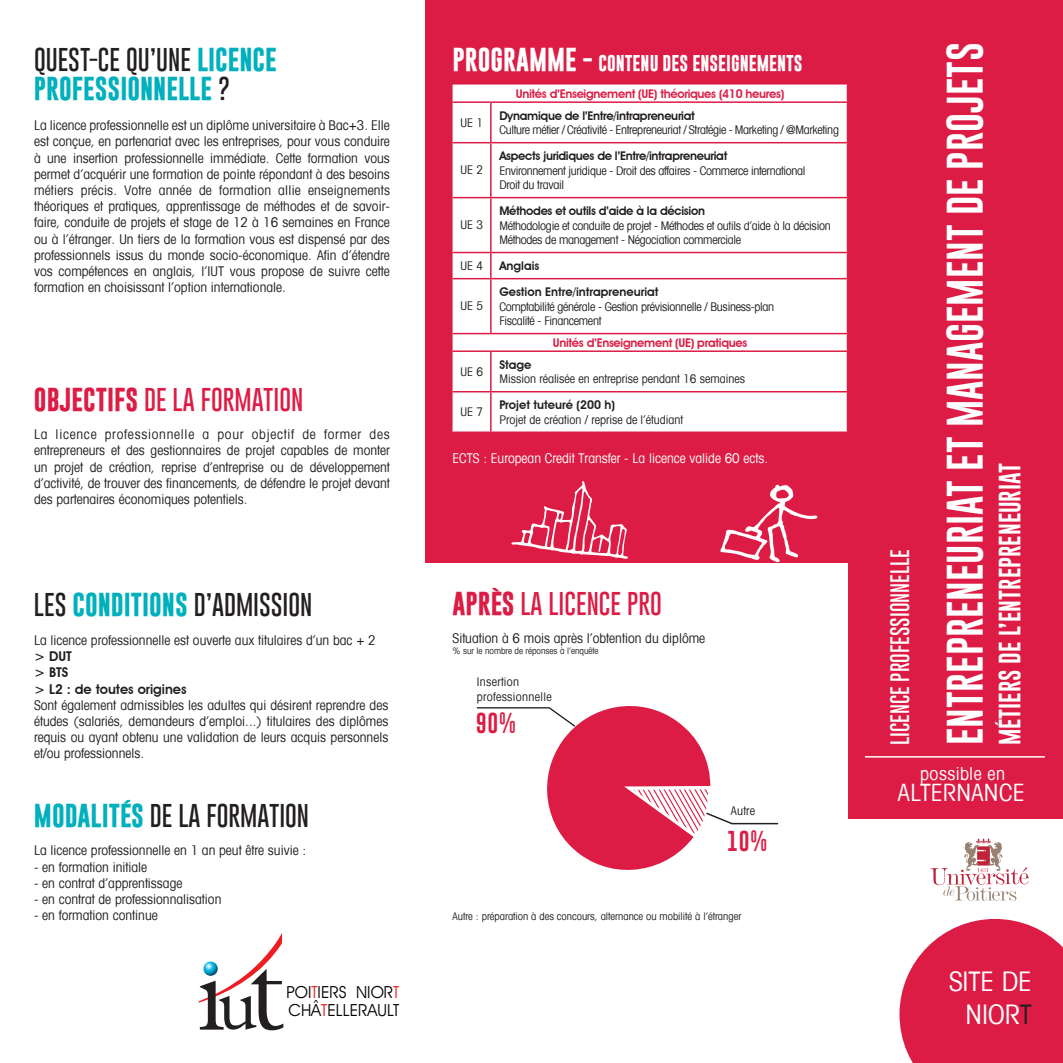
<style>
.page{position:relative;width:1063px;height:1063px;background:#fff}
.page>*{position:absolute;margin:0;border:0;box-sizing:border-box;transform-origin:0 0}
.t1{font:37.5px "Gobold";color:#fff}
.t2{font:condensed 27.15px/32.5px "Avant Garde";color:#fff;text-align:center}
.t3{font:100 24px "Gobold";color:#231f20}
.t4{font:100 24px "Gobold";color:#dc1c44}
.t5{font:700 24px/28.8px "Gobold";color:#00b0bc}
.t6{font:condensed 24px "Avant Garde";color:#fff}
.t7{font:22.5px "Gobold";color:#fff}
.t8{font:21px "Gobold";color:#dc1c44}
.t9{font:100 19.5px "Gobold";color:#fff}
.t10{font:condensed 18px "Avant Garde";letter-spacing:.02em;color:#fff}
.t11{font:16.8px/17.4px "Avant Garde IT Cby BT";color:#080302}
.t12{font:700 16.5px "Gobold";color:#fff}
.t13{font:condensed 13.5px/16.2px "Avant Garde";color:#231f20;text-align:justify}
.t14{font:condensed 13.5px "Avant Garde";color:#fff}
.t15{font:600 13.5px/16.2px "Avant Garde IT Cby BT";color:#231f20}
.t16{font:condensed 12px/14.4px "Avant Garde";letter-spacing:-.025em;color:#231f20}
.t17{font:600 12px "Avant Garde IT Cby BT";letter-spacing:-.025em;color:#231f20}
.t18{font:condensed 12px "Avant Garde";color:#231f20}
.t19{font:600 12px "Avant Garde IT Cby BT";letter-spacing:-.025em;color:#dc1c44}
.t20{font:600 12px "Avant Garde IT Cby BT";color:#231f20}
.t21{font:condensed 12px/14.4px "Avant Garde";letter-spacing:.025em;color:#231f20}
.t22{font:condensed 10.5px "Avant Garde";color:#231f20}
.t23{font:condensed 9px "Avant Garde";color:#231f20}
.s1{font-weight:100;color:#231f20}
.s2{font-weight:700}
.s3{font-weight:700;color:#00b0bc}
.s4{color:#ee1d23}
.s5{font-size:24px}
.s6{color:#231f20}
</style>
<div class="page">
<div style="left:848px;top:0;width:215px;height:818px;background:#dc1c44"></div>
<div style="left:425px;top:0;width:468px;height:562px;background:#dc1c44"></div>
<svg style="left:900px;top:919px;width:163px;height:144px;background:#e03659"></svg>
<svg style="left:930px;top:838px;width:99px;height:63px"></svg>
<div style="left:453px;top:85px;width:394px;height:347px;background:#fff"></div>
<hr style="left:453px;top:101px;width:38px;height:2px;background:#dc1c44">
<hr style="left:491px;top:101px;width:357px;height:2px;background:#dc1c44">
<hr style="left:453px;top:142px;width:38px;height:1px;background:#dc1c44">
<hr style="left:491px;top:142px;width:357px;height:1px;background:#dc1c44">
<hr style="left:453px;top:197px;width:38px;height:1px;background:#dc1c44">
<hr style="left:491px;top:197px;width:357px;height:1px;background:#dc1c44">
<hr style="left:453px;top:252px;width:38px;height:1px;background:#dc1c44">
<hr style="left:491px;top:252px;width:357px;height:1px;background:#dc1c44">
<hr style="left:453px;top:278px;width:38px;height:1px;background:#dc1c44">
<hr style="left:491px;top:278px;width:357px;height:1px;background:#dc1c44">
<hr style="left:453px;top:333px;width:38px;height:1px;background:#dc1c44">
<hr style="left:491px;top:333px;width:357px;height:1px;background:#dc1c44">
<hr style="left:453px;top:350px;width:38px;height:2px;background:#dc1c44">
<hr style="left:491px;top:350px;width:357px;height:2px;background:#dc1c44">
<hr style="left:453px;top:391px;width:38px;height:1px;background:#dc1c44">
<hr style="left:491px;top:391px;width:357px;height:1px;background:#dc1c44">
<hr style="left:490px;top:103px;width:2px;height:39px;background:#dc1c44">
<hr style="left:490px;top:143px;width:2px;height:54px;background:#dc1c44">
<hr style="left:490px;top:198px;width:2px;height:54px;background:#dc1c44">
<hr style="left:490px;top:253px;width:2px;height:25px;background:#dc1c44">
<hr style="left:490px;top:279px;width:2px;height:54px;background:#dc1c44">
<hr style="left:490px;top:352px;width:2px;height:39px;background:#dc1c44">
<hr style="left:490px;top:392px;width:2px;height:40px;background:#dc1c44">
<svg style="left:199px;top:933px;width:84px;height:97px"></svg>
<svg style="left:203px;top:962px;width:15px;height:14px"></svg>
<hr style="left:865px;top:756px;width:180px;height:2px;background:#fff">
<svg style="left:720px;top:484px;width:98px;height:78px"></svg>
<svg style="left:511px;top:481px;width:117px;height:78px"></svg>
<svg style="left:476px;top:706px;width:303px;height:164px"></svg>
<h3 class="t5" style="left:34px;top:46px;width:244px;text-indent:55px"><span class="s1">-CE QU’UNE</span> LICENCE<br>PROFESSIONNELLE <span class="s1">?</span></h3>
<h3 class="t3" style="left:34px;top:44px;width:24px">QUEST</h3>
<p class="t13" style="left:34px;top:118px;width:358px">La licence professionnelle est un diplôme universitaire à Bac+3. Elle est conçue, en partenariat avec les entreprises, pour vous conduire à une insertion professionnelle immédiate. Cette formation vous permet d’acquérir une formation de pointe répondant à des besoins métiers précis. Votre année de formation allie enseignements théoriques et pratiques, apprentissage de méthodes et de savoir&shy;faire, conduite de projets et stage de 12 à 16 semaines en France ou à l’étranger. Un tiers de la formation vous est dispensé par des professionnels issus du monde socio-économique. Afin d’étendre vos compétences en anglais, l’IUT vous propose de suivre cette formation en choisissant l’option internationale.</p>
<h3 class="t4" style="left:34px;top:384px;width:271px"><span class="s2">OBJECTIFS</span> DE LA FORMATION</h3>
<p class="t13" style="left:34px;top:427px;width:358px">La licence professionnelle a pour objectif de former des entrepreneurs et des gestionnaires de projet capables de monter un projet de création, reprise d’entreprise ou de développement d’activité, de trouver des financements, de défendre le projet devant des partenaires économiques potentiels.</p>
<h3 class="t3" style="left:34px;top:589px;width:280px">LES <span class="s3">CONDITIONS</span> D’ADMISSION</h3>
<p class="t13" style="left:34px;top:633px;width:343px">La licence professionnelle est ouverte aux titulaires d’un bac + 2</p>
<p class="t15" style="left:34px;top:648px;width:154px">&gt; DUT<br>&gt; BTS<br>&gt; L2 : de toutes origines</p>
<p class="t13" style="left:34px;top:698px;width:356px">Sont également admissibles les adultes qui désirent reprendre des études (salariés, demandeurs d’emploi...) titulaires des diplômes requis ou ayant obtenu une validation de leurs acquis personnels et/ou professionnels.</p>
<h3 class="t3" style="left:34px;top:800px;width:277px"><span class="s3">MODALITÉS</span> DE LA FORMATION</h3>
<p class="t13" style="left:34px;top:843px;width:274px">La licence professionnelle en 1 an peut être suivie :</p>
<p class="t13" style="left:34px;top:859px;width:115px">- en formation initiale</p>
<p class="t13" style="left:34px;top:876px;width:150px">- en contrat d’apprentissage</p>
<p class="t13" style="left:34px;top:892px;width:189px">- en contrat de professionnalisation</p>
<p class="t13" style="left:34px;top:908px;width:125px">- en formation continue</p>
<p class="t11" style="left:286px;top:984px;width:114px">POI<span class="s4">T</span>IERS NIOR<span class="s4">T<br></span>CHÂ<span class="s4">T</span>ELLERAULT</p>
<p class="t12" style="left:453px;top:53px;width:352px"><span class="s5">PROGRAMME -</span> CONTENU DES ENSEIGNEMENTS</p>
<p class="t19" style="left:516px;top:86px;width:270px">Unités d’Enseignement (UE) théoriques (410 heures)</p>
<p class="t16" style="left:460px;top:116px;width:24px">UE 1</p>
<p class="t17" style="left:499px;top:108px;width:197px">Dynamique de l’Entre/intrapreneuriat</p>
<p class="t16" style="left:499px;top:123px;width:341px">Culture métier / Créativité - Entrepreneuriat / Stratégie - Marketing / @Marketing</p>
<p class="t16" style="left:460px;top:164px;width:24px">UE 2</p>
<p class="t16" style="left:460px;top:219px;width:24px">UE 3</p>
<p class="t17" style="left:499px;top:149px;width:230px">Aspects juridiques de l’Entre/intrapreneuriat</p>
<p class="t16" style="left:499px;top:164px;width:308px">Environnement juridique - Droit des affaires - Commerce international<br>Droit du travail</p>
<p class="t17" style="left:499px;top:204px;width:207px">Méthodes et outils d’aide à la décision</p>
<p class="t16" style="left:499px;top:219px;width:333px">Méthodologie et conduite de projet - Méthodes et outils d’aide à la décision<br>Méthodes de management - Négociation commerciale</p>
<p class="t16" style="left:460px;top:259px;width:24px">UE 4</p>
<p class="t20" style="left:499px;top:259px;width:42px">Anglais</p>
<p class="t16" style="left:460px;top:300px;width:24px">UE 5</p>
<p class="t20" style="left:499px;top:285px;width:161px">Gestion Entre/intrapreneuriat</p>
<p class="t16" style="left:499px;top:300px;width:276px">Comptabilité générale - Gestion prévisionnelle / Business-plan<br>Fiscalité - Financement</p>
<p class="t19" style="left:553px;top:335px;width:196px">Unités d’Enseignement (UE) pratiques</p>
<p class="t16" style="left:460px;top:365px;width:24px">UE 6</p>
<p class="t16" style="left:460px;top:405px;width:24px">UE 7</p>
<p class="t17" style="left:499px;top:357px;width:34px">Stage</p>
<p class="t18" style="left:499px;top:373px;width:247px">Mission réalisée en entreprise pendant 16 semaines</p>
<p class="t20" style="left:499px;top:398px;width:117px">Projet tuteuré (200 h)</p>
<p class="t18" style="left:499px;top:414px;width:185px">Projet de création / reprise de l’étudiant</p>
<p class="t14" style="left:453px;top:452px;width:317px">ECTS : European Credit Transfer - La licence valide 60 ects.</p>
<h3 class="t4" style="left:453px;top:588px;width:211px"><span class="s2">APRÈS</span> LA LICENCE PRO</h3>
<p class="t13" style="left:453px;top:631px;width:254px">Situation à 6 mois après l’obtention du diplôme</p>
<p class="t23" style="left:453px;top:646px;width:147px">% sur le nombre de réponses à l’enquête</p>
<p class="t21" style="left:477px;top:675px;width:76px">Insertion professionnelle</p>
<h3 class="t8" style="left:476px;top:710px;width:42px">90%</h3>
<p class="t16" style="left:731px;top:804px;width:26px">Autre</p>
<h3 class="t8" style="left:727px;top:827px;width:42px">10%</h3>
<p class="t22" style="left:453px;top:912px;width:290px">Autre : préparation à des concours, alternance ou mobilité à l’étranger</p>
<h3 class="t9" style="left:887px;top:745px;width:196px;rotate:-90deg">LICENCE PROFESSIONNELLE</h3>
<h1 class="t1" style="left:941px;top:745px;width:704px;rotate:-90deg">Entrepreneuriat et management de projets</h1>
<h3 class="t7" style="left:995px;top:745px;width:284px;rotate:-90deg">Métiers de l’Entrepreneuriat</h3>
<h3 class="t10" style="left:920px;top:765px;width:86px">possible en</h3>
<h3 class="t6" style="left:898px;top:781px;width:26px">Alternance</h3>
<h2 class="t2" style="left:949px;top:967px;width:81px">site de<br>NiOR<span class="s6">t</span></h2>
</div>
